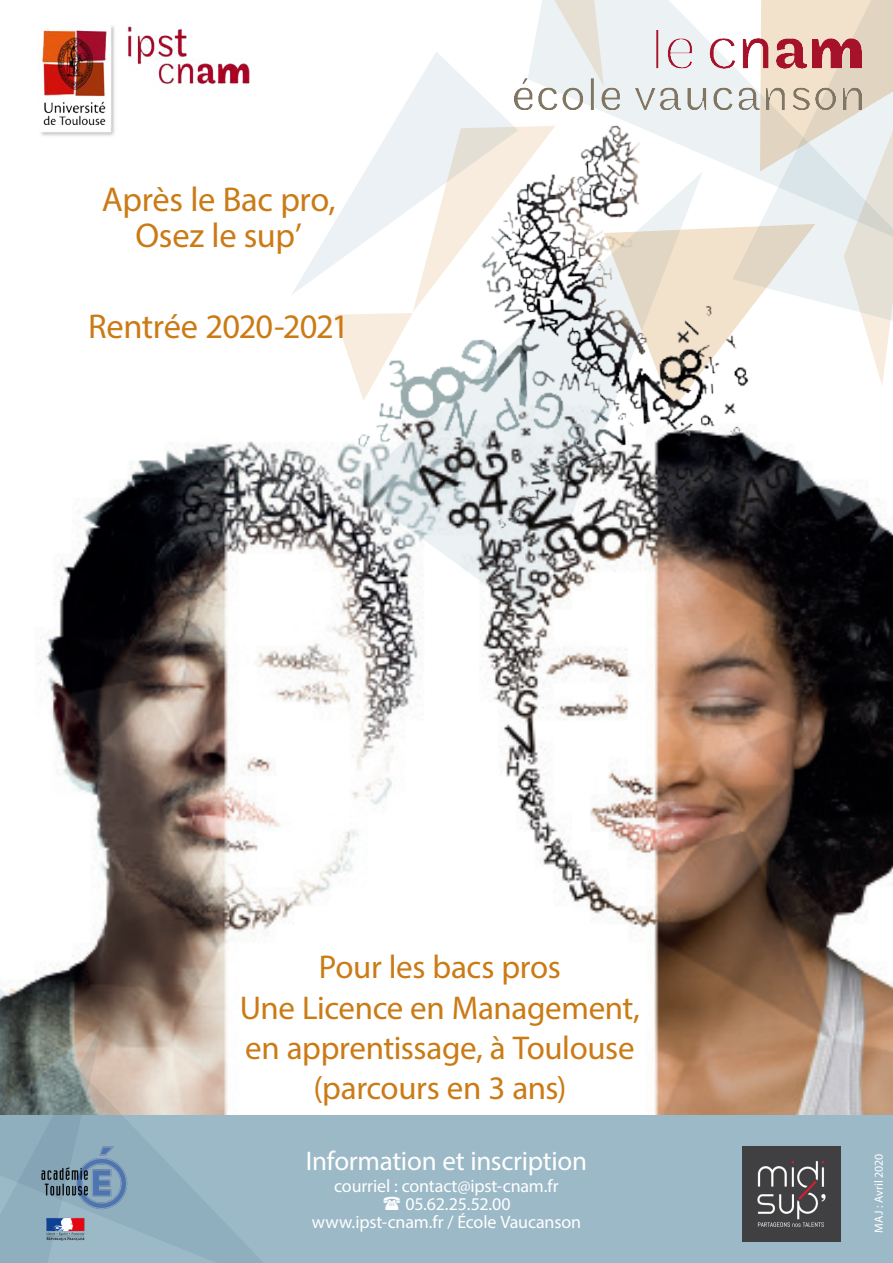
<style>
.page{position:relative;width:893px;height:1263px;background:#fff}
.page>*{position:absolute;margin:0;border:0;box-sizing:border-box;transform-origin:0 0}
.Style_de_paragraphe{font:34.5px "Myriad Pro";letter-spacing:-.015em;color:#cb7b15}
.Style_de_paragraphe-2{font:33px "Myriad Pro";letter-spacing:-.01em;color:#cb7b15}
.titre{font:27px "Myriad Pro";letter-spacing:-.01em;color:#fff}
.Style_de_paragraphe-3{font:18px "Myriad Pro";letter-spacing:-.01em;color:#fff}
.texte{font:18px "Myriad Pro";letter-spacing:-.005em;color:#fff}
.Style_de_paragraphe-4{font:12px "Myriad Pro";letter-spacing:.005em;color:#fff}
</style>
<div class="page">
<img style="left:37px;top:441px;width:856px;height:674px">
<div style="left:0;top:1115px;width:893px;height:148px;background:#9cb9c7"></div>
<img style="left:334px;top:410px;width:426px;height:129px">
<svg style="left:352px;top:410px;width:351px;height:208px"></svg>
<svg style="left:0;top:960px;width:294px;height:303px"></svg>
<svg style="left:292px;top:224px;width:42px;height:70px"></svg>
<svg style="left:334px;top:0;width:559px;height:410px"></svg>
<img style="left:743px;top:1146px;width:97px;height:95px">
<img style="left:38px;top:1141px;width:96px;height:106px">
<img style="left:38px;top:24px;width:212px;height:112px">
<img style="left:514px;top:31px;width:347px;height:79px">
<p class="Style_de_paragraphe" style="left:102px;top:178px;width:235px">Après le Bac pro,</p>
<p class="Style_de_paragraphe" style="left:136px;top:214px;width:168px">Osez le sup’</p>
<p class="Style_de_paragraphe" style="left:88px;top:305px;width:263px">Rentrée 2020-2021</p>
<p class="Style_de_paragraphe-2" style="left:319px;top:947px;width:244px">Pour les bacs pros</p>
<p class="Style_de_paragraphe-2" style="left:240px;top:987px;width:402px">Une Licence en Management,</p>
<p class="Style_de_paragraphe-2" style="left:245px;top:1027px;width:391px">en apprentissage, à Toulouse</p>
<p class="Style_de_paragraphe-2" style="left:313px;top:1068px;width:254px">(parcours en 3 ans)</p>
<p class="titre" style="left:306px;top:1144px;width:283px">Information et inscription</p>
<p class="texte" style="left:334px;top:1175px;width:226px">courriel : contact@ipst-cnam.fr</p>
<p class="Style_de_paragraphe-3" style="left:405px;top:1193px;width:107px">05.62.25.52.00</p>
<p class="Style_de_paragraphe-3" style="left:312px;top:1211px;width:271px">www.ipst-cnam.fr / École Vaucanson</p>
<p class="Style_de_paragraphe-4" style="left:871px;top:1233px;width:81px;rotate:-90deg">MAJ : Avril 2020</p>
</div>
